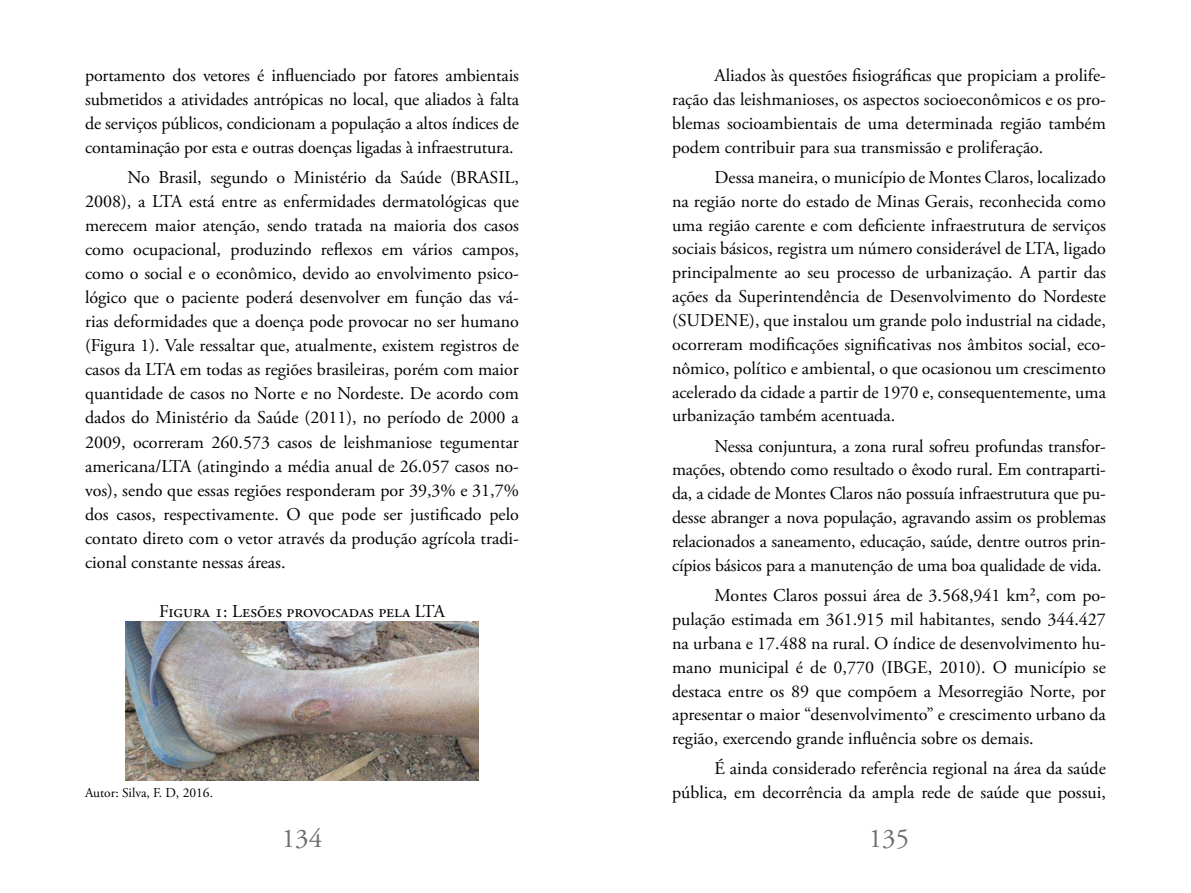
<style>
.page{position:relative;width:1191px;height:893px;background:#fff}
.page>*{position:absolute;margin:0;border:0;box-sizing:border-box;transform-origin:0 0}
.t1{font:27px "Adobe Garamond Pro";color:#6d6e71}
.t2{font:18px/23.9px "Adobe Garamond Pro";color:#000;text-align:justify}
.t3{font:13.5px "Adobe Garamond Pro";color:#000}
</style>
<div class="page">
<img style="left:125px;top:622px;width:353px;height:158px">
<p class="t2" style="left:85px;top:64px;width:435px">portamento dos vetores é inluenciado por fatores ambientais submetidos a atividades antrópicas no local, que aliados à falta de serviços públicos, condicionam a população a altos índices de contaminação por esta e outras doenças ligadas à infraestrutura.</p>
<p class="t2" style="left:85px;top:166px;width:435px;text-indent:43px">No Brasil, segundo o Ministério da Saúde (BRASIL, 2008), a LTA está entre as enfermidades dermatológicas que merecem maior atenção, sendo tratada na maioria dos casos como ocupacional, produzindo relexos em vários campos, como o social e o econômico, devido ao envolvimento psico&shy;lógico que o paciente poderá desenvolver em função das vá&shy;rias deformidades que a doença pode provocar no ser humano (Figura 1). Vale ressaltar que, atualmente, existem registros de casos da LTA em todas as regiões brasileiras, porém com maior quantidade de casos no Norte e no Nordeste. De acordo com dados do Ministério da Saúde (2011), no período de 2000 a 2009, ocorreram 260.573 casos de leishmaniose tegumentar americana/LTA (atingindo a média anual de 26.057 casos no&shy;vos), sendo que essas regiões responderam por 39,3% e 31,7% dos casos, respectivamente. O que pode ser justiicado pelo contato direto com o vetor através da produção agrícola tradi&shy;cional constante nessas áreas.</p>
<p class="t2" style="left:159px;top:600px;width:287px">Figura 1: Lesões provocadas pela LTA</p>
<p class="t3" style="left:85px;top:785px;width:129px">Autor: Silva, F. D, 2016.</p>
<p class="t2" style="left:672px;top:64px;width:435px;text-indent:43px">Aliados às questões isiográicas que propiciam a prolife&shy;ração das leishmanioses, os aspectos socioeconômicos e os pro&shy;blemas socioambientais de uma determinada região também podem contribuir para sua transmissão e proliferação.</p>
<p class="t2" style="left:672px;top:166px;width:435px;text-indent:43px">Dessa maneira, o município de Montes Claros, localizado na região norte do estado de Minas Gerais, reconhecida como uma região carente e com deiciente infraestrutura de serviços sociais básicos, registra um número considerável de LTA, ligado principalmente ao seu processo de urbanização. A partir das ações da Superintendência de Desenvolvimento do Nordeste (SUDENE), que instalou um grande polo industrial na cidade, ocorreram modiicações signiicativas nos âmbitos social, eco&shy;nômico, político e ambiental, o que ocasionou um crescimento acelerado da cidade a partir de 1970 e, consequentemente, uma urbanização também acentuada.</p>
<p class="t2" style="left:672px;top:434px;width:435px;text-indent:43px">Nessa conjuntura, a zona rural sofreu profundas transfor&shy;mações, obtendo como resultado o êxodo rural. Em contraparti&shy;da, a cidade de Montes Claros não possuía infraestrutura que pu&shy;desse abranger a nova população, agravando assim os problemas relacionados a saneamento, educação, saúde, dentre outros prin&shy;cípios básicos para a manutenção de uma boa qualidade de vida.</p>
<p class="t2" style="left:672px;top:584px;width:435px;text-indent:43px">Montes Claros possui área de 3.568,941 km², com po&shy;pulação estimada em 361.915 mil habitantes, sendo 344.427 na urbana e 17.488 na rural. O índice de desenvolvimento hu&shy;mano municipal é de 0,770 (IBGE, 2010). O município se destaca entre os 89 que compõem a Mesorregião Norte, por apresentar o maior “desenvolvimento” e crescimento urbano da região, exercendo grande inluência sobre os demais.</p>
<p class="t2" style="left:672px;top:757px;width:435px;text-align:right">É ainda considerado referência regional na área da saúde pública, em decorrência da ampla rede de saúde que possui,</p>
<h1 class="t1" style="left:282px;top:823px;width:42px">134</h1>
<h1 class="t1" style="left:868px;top:823px;width:42px">135</h1>
</div>
